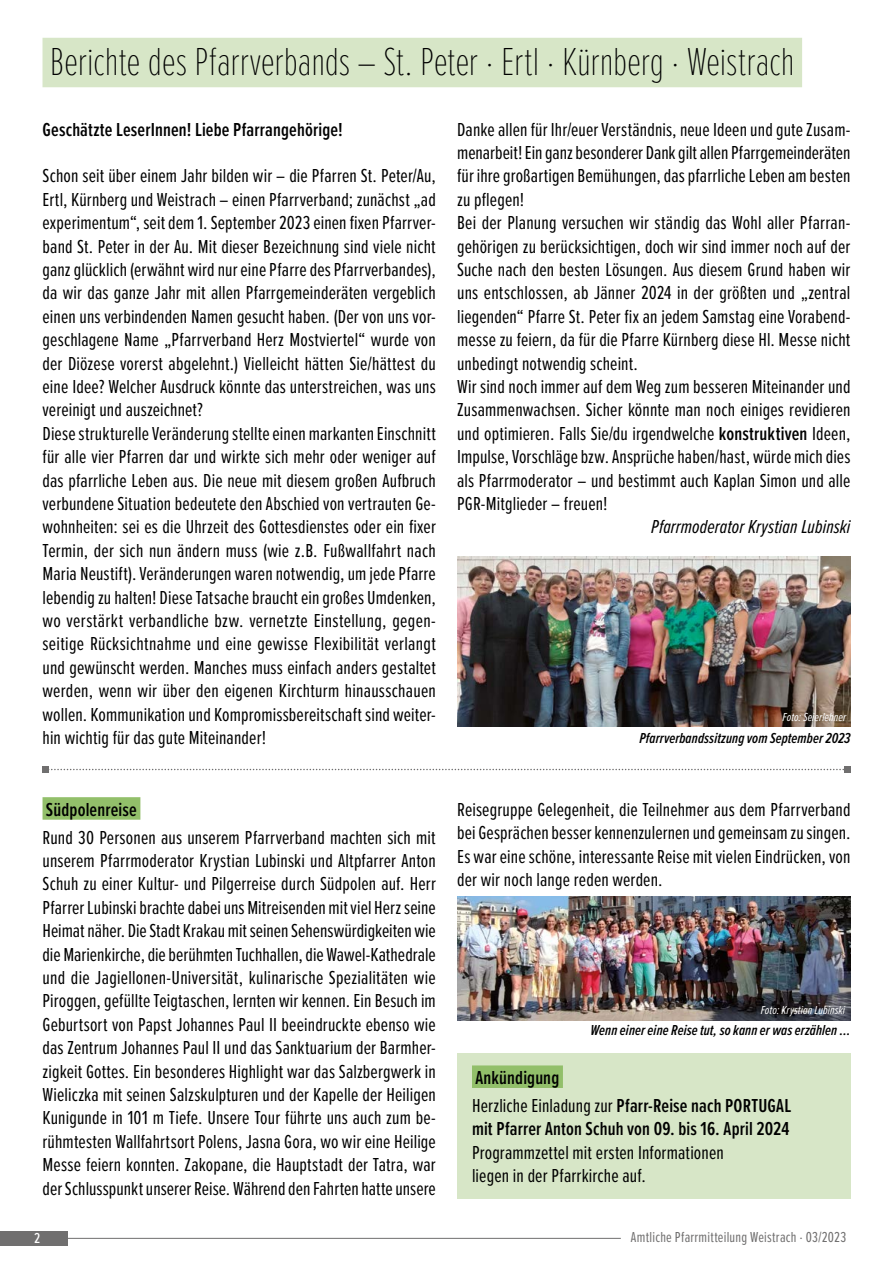
<style>
.page{position:relative;width:893px;height:1263px;background:#fff}
.page>*{position:absolute;margin:0;border:0;box-sizing:border-box;transform-origin:0 0}
.t1{font:100 40.5px "Proxima Nova Ex Cn";letter-spacing:-.005em;color:#000}
.t2{font:19.5px/23.4px "Proxima Nova Ex Cn";letter-spacing:.005em;color:#000}
.t3{font:600 19.5px/27.6px "Proxima Nova Ex Cn";letter-spacing:.01em;color:#000}
.t4{font:italic 19.5px "Proxima Nova Ex Cn";letter-spacing:.005em;color:#000}
.t5{font:italic 600 15px "Proxima Nova Ex Cn";letter-spacing:.005em;color:#000}
.t6{font:15px "Proxima Nova Ex Cn";letter-spacing:.015em;color:#706f6f}
.t7{font:500 15px "Proxima Nova Ex Cn";color:#fff}
.t8{font:italic 12px "Proxima Nova Ex Cn";letter-spacing:.01em;color:#fff}
.s1{font-weight:600}
.s2{font-weight:400}
</style>
<div class="page">
<div style="left:457px;top:1053px;width:393px;height:146px;background:#d7e6c7"></div>
<img style="left:457px;top:896px;width:393px;height:124px">
<div style="left:43px;top:38px;width:759px;height:49px;background:#d7e6c7"></div>
<div style="left:43px;top:797px;width:97px;height:23px;background:#92bf6a"></div>
<div style="left:472px;top:1065px;width:91px;height:23px;background:#92bf6a"></div>
<img style="left:457px;top:556px;width:393px;height:170px">
<svg style="left:43px;top:766px;width:807px;height:6px"></svg>
<hr style="left:0;top:1238px;width:621px;height:1px;background:#706f6f">
<div style="left:0;top:1231px;width:68px;height:15px;background:#706f6f"></div>
<h1 class="t1" style="left:50px;top:32px;width:746px">Berichte des Pfarrverbands – St. Peter ∙ Ertl ∙ Kürnberg ∙ Weistrach</h1>
<p class="t3" style="left:43px;top:115px;width:302px">Geschätzte LeserInnen! Liebe Pfarrangehörige!</p>
<p class="t2" style="left:43px;top:163px;width:395px">Schon seit über einem Jahr bilden wir – die Pfarren St. Peter/Au, Ertl, Kürnberg und Weistrach – einen Pfarrverband; zunächst „ad experimentum“, seit dem 1. September 2023 einen fixen Pfarrver&shy;band St. Peter in der Au. Mit dieser Bezeichnung sind viele nicht ganz glücklich (erwähnt wird nur eine Pfarre des Pfarrverbandes), da wir das ganze Jahr mit allen Pfarrgemeinderäten vergeblich einen uns verbindenden Namen gesucht haben. (Der von uns vor&shy;geschlagene Name „Pfarrverband Herz Mostviertel“ wurde von der Diözese vorerst abgelehnt.) Vielleicht hätten Sie/hättest du eine Idee? Welcher Ausdruck könnte das unterstreichen, was uns vereinigt und auszeichnet?<br>Diese strukturelle Veränderung stellte einen markanten Einschnitt für alle vier Pfarren dar und wirkte sich mehr oder weniger auf das pfarrliche Leben aus. Die neue mit diesem großen Aufbruch verbundene Situation bedeutete den Abschied von vertrauten Ge&shy;wohnheiten: sei es die Uhrzeit des Gottesdienstes oder ein fixer Termin, der sich nun ändern muss (wie z.B. Fußwallfahrt nach Maria Neustift). Veränderungen waren notwendig, um jede Pfarre lebendig zu halten! Diese Tatsache braucht ein großes Umdenken, wo verstärkt verbandliche bzw. vernetzte Einstellung, gegen&shy;seitige Rücksichtnahme und eine gewisse Flexibilität verlangt und gewünscht werden. Manches muss einfach anders gestaltet werden, wenn wir über den eigenen Kirchturm hinausschauen wollen. Kommunikation und Kompromissbereitschaft sind weiter&shy;hin wichtig für das gute Miteinander!</p>
<p class="t2" style="left:457px;top:117px;width:395px">Danke allen für Ihr/euer Verständnis, neue Ideen und gute Zusam&shy;menarbeit! Ein ganz besonderer Dank gilt allen Pfarrgemeinderäten für ihre großartigen Bemühungen, das pfarrliche Leben am besten zu pflegen!<br>Bei der Planung versuchen wir ständig das Wohl aller Pfarran&shy;gehörigen zu berücksichtigen, doch wir sind immer noch auf der Suche nach den besten Lösungen. Aus diesem Grund haben wir uns entschlossen, ab Jänner 2024 in der größten und „zentral liegenden“ Pfarre St. Peter fix an jedem Samstag eine Vorabend&shy;messe zu feiern, da für die Pfarre Kürnberg diese Hl. Messe nicht unbedingt notwendig scheint.<br>Wir sind noch immer auf dem Weg zum besseren Miteinander und Zusammenwachsen. Sicher könnte man noch einiges revidieren und optimieren. Falls Sie/du irgendwelche <span class="s1">konstruktiven</span> Ideen, Impulse, Vorschläge bzw. Ansprüche haben/hast, würde mich dies als Pfarrmoderator – und bestimmt auch Kaplan Simon und alle PGR-Mitglieder – freuen!</p>
<p class="t4" style="left:651px;top:513px;width:201px">Pfarrmoderator Krystian Lubinski</p>
<p class="t8" style="left:782px;top:708px;width:65px">Foto: Seierlehner</p>
<p class="t5" style="left:640px;top:727px;width:212px">Pfarrverbandssitzung vom September 2023</p>
<p class="t3" style="left:46px;top:795px;width:92px">Südpolenreise</p>
<p class="t2" style="left:43px;top:825px;width:395px;text-align:justify">Rund 30 Personen aus unserem Pfarrverband machten sich mit unserem Pfarrmoderator Krystian Lubinski und Altpfarrer Anton Schuh zu einer Kultur- und Pilgerreise durch Südpolen auf. Herr Pfarrer Lubinski brachte dabei uns Mitreisenden mit viel Herz seine Heimat näher. Die Stadt Krakau mit seinen Sehenswürdigkeiten wie die Marienkirche, die berühmten Tuchhallen, die Wawel-Kathedrale und die Jagiellonen-Universität, kulinarische Spezialitäten wie Piroggen, gefüllte Teigtaschen, lernten wir kennen. Ein Besuch im Geburtsort von Papst Johannes Paul II beeindruckte ebenso wie das Zentrum Johannes Paul II und das Sanktuarium der Barmher&shy;zigkeit Gottes. Ein besonderes Highlight war das Salzbergwerk in Wieliczka mit seinen Salzskulpturen und der Kapelle der Heiligen Kunigunde in 101 m Tiefe. Unsere Tour führte uns auch zum be&shy;rühmtesten Wallfahrtsort Polens, Jasna Gora, wo wir eine Heilige Messe feiern konnten. Zakopane, die Hauptstadt der Tatra, war der Schlusspunkt unserer Reise. Während den Fahrten hatte unsere</p>
<p class="t2" style="left:457px;top:797px;width:395px;text-align:justify">Reisegruppe Gelegenheit, die Teilnehmer aus dem Pfarrverband bei Gesprächen besser kennenzulernen und gemeinsam zu singen.<br>Es war eine schöne, interessante Reise mit vielen Eindrücken, von der wir noch lange reden werden.</p>
<p class="t8" style="left:761px;top:1001px;width:86px">Foto: Krystian Lubinski</p>
<p class="t5" style="left:591px;top:1019px;width:261px">Wenn einer eine Reise tut, so kann er was erzählen …</p>
<p class="t3" style="left:472px;top:1063px;width:321px">Ankündigung<br><span class="s2">Herzliche Einladung zur</span> Pfarr-Reise nach PORTUGAL</p>
<p class="t3" style="left:472px;top:1114px;width:319px">mit Pfarrer Anton Schuh von 09. bis 16. April 2024</p>
<p class="t2" style="left:472px;top:1140px;width:253px">Programmzettel mit ersten Informationen liegen in der Pfarrkirche auf.</p>
<p class="t7" style="left:34px;top:1227px;width:8px">2</p>
<p class="t6" style="left:631px;top:1226px;width:217px">Amtliche Pfarrmitteilung Weistrach ⋅ 03/2023</p>
</div>
